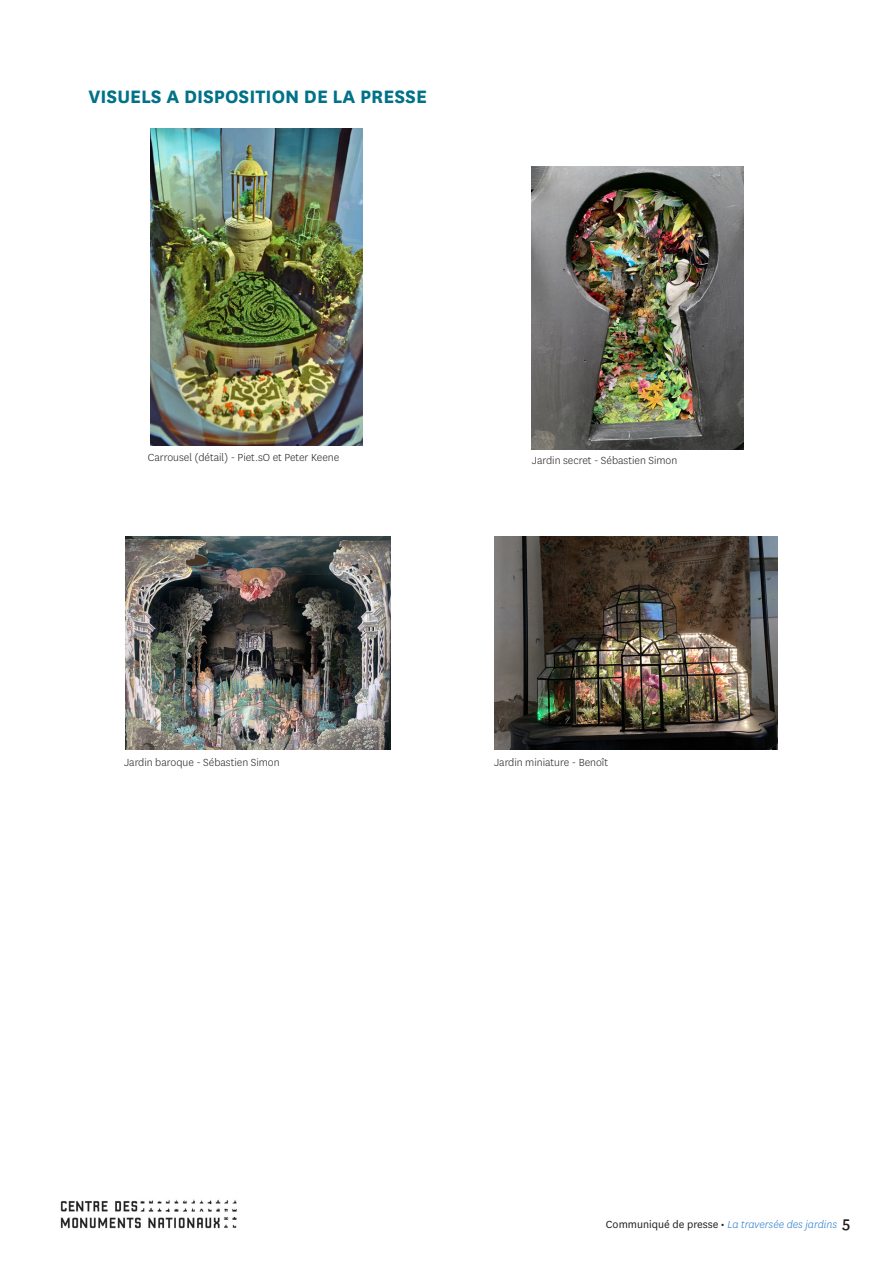
<style>
.page{position:relative;width:893px;height:1263px;background:#fff}
.page>*{position:absolute;margin:0;border:0;box-sizing:border-box;transform-origin:0 0}
.t1{font:700 21px "National";color:#007288}
.t2{font:300 12px "National";color:#231f20}
.t3{font:italic 300 12px "National";color:#267ad0}
.s1{font-weight:400;font-style:normal;color:#231f20}
.s2{font-family:"Arial Unicode MS";font-weight:400;font-style:normal;font-size:9px;color:#231f20}
.s3{font-weight:500;font-style:normal;font-size:18px;color:#231f20}
</style>
<div class="page">
<img style="left:60px;top:1199px;width:177px;height:30px">
<img style="left:150px;top:128px;width:213px;height:317px">
<img style="left:531px;top:167px;width:213px;height:282px">
<img style="left:125px;top:537px;width:266px;height:212px">
<img style="left:494px;top:537px;width:284px;height:212px">
<p class="t1" style="left:88px;top:82px;width:340px">VISUELS A DISPOSITION DE LA PRESSE</p>
<p class="t2" style="left:148px;top:450px;width:193px">Carrousel (détail) - Piet.sO et Peter Keene</p>
<p class="t2" style="left:532px;top:453px;width:147px">Jardin secret - Sébastien Simon</p>
<p class="t2" style="left:124px;top:755px;width:157px">Jardin baroque - Sébastien Simon</p>
<p class="t2" style="left:494px;top:755px;width:115px">Jardin miniature - Benoît</p>
<p class="t3" style="left:606px;top:1217px;width:246px"><span class="s1">Communiqué de presse</span> <span class="s2">•</span> La traversée des jardins <span class="s3">5</span></p>
</div>
